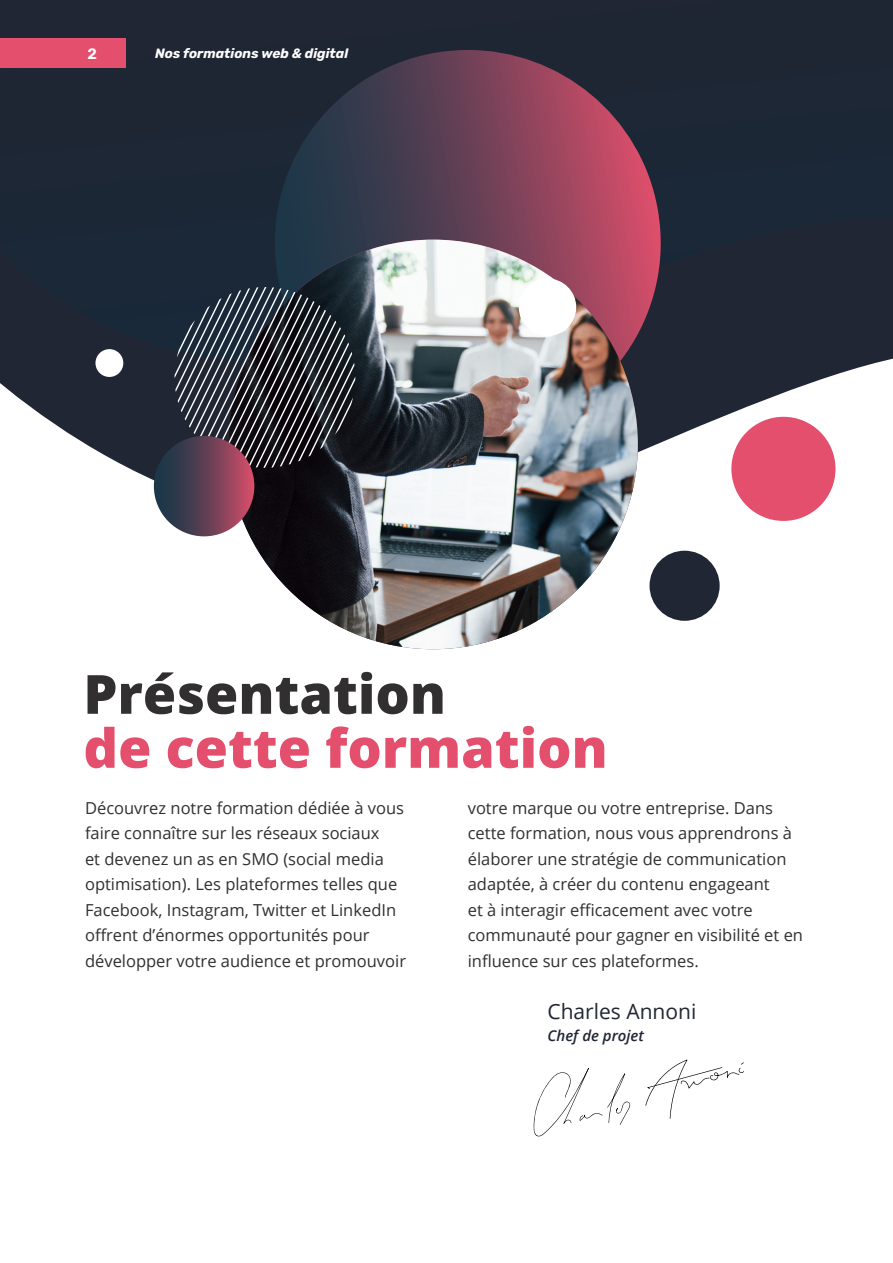
<style>
.page{position:relative;width:893px;height:1263px;background:#fff}
.page>*{position:absolute;margin:0;border:0;box-sizing:border-box;transform-origin:0 0}
.Sub_Headline{font:800 54px "Open Sans";color:#e34f6c}
.Sub_Headline-2{font:800 54px "Open Sans";color:#312f30}
.Headliners{font:21px "Open Sans";color:#202633}
.Body_Text{font:16.5px/25.5px "Open Sans";color:#312f30}
.Headliners-2{font:italic 600 15px "Open Sans";color:#202633}
.t1{font:600 15px "Rubik";color:#fff}
.t2{font:italic 700 13.5px "Rubik";color:#fffeff}
</style>
<div class="page">
<svg style="left:0;top:364px;width:871px;height:235px"></svg>
<div style="left:0;top:0;width:892px;height:364px;background:#1e2634"></div>
<svg style="left:259px;top:50px;width:417px;height:401px"></svg>
<img style="left:228px;top:240px;width:410px;height:409px;border-radius:205px">
<div style="left:519px;top:279px;width:57px;height:57px;background:#fff;border-radius:50%"></div>
<svg style="left:175px;top:287px;width:180px;height:181px"></svg>
<div style="left:731px;top:417px;width:104px;height:104px;background:#e34f6c;border-radius:50%"></div>
<div style="left:649px;top:551px;width:71px;height:70px;background:#202633;border-radius:50%"></div>
<div style="left:95px;top:349px;width:28px;height:28px;background:#fff;border-radius:50%"></div>
<svg style="left:154px;top:436px;width:100px;height:100px"></svg>
<svg style="left:533px;top:1068px;width:97px;height:69px"></svg>
<svg style="left:645px;top:1059px;width:99px;height:60px"></svg>
<svg style="left:892px;top:0;width:1px;height:359px"></svg>
<div style="left:0;top:38px;width:125px;height:30px;background:#e34f6c"></div>
<p class="t1" style="left:88px;top:45px;width:11px">2</p>
<p class="t2" style="left:155px;top:45px;width:195px">Nos formations web &amp; digital</p>
<p class="Sub_Headline-2" style="left:83px;top:653px;width:364px">Présentation</p>
<p class="Sub_Headline" style="left:83px;top:707px;width:526px">de cette formation</p>
<p class="Body_Text" style="left:85px;top:794px;width:323px">Découvrez notre formation dédiée à vous faire connaître sur les réseaux sociaux<br>et devenez un as en SMO (social media optimisation). Les plateformes telles que Facebook, Instagram, Twitter et LinkedIn offrent d’énormes opportunités pour développer votre audience et promouvoir</p>
<p class="Body_Text" style="left:468px;top:794px;width:337px">votre marque ou votre entreprise. Dans cette formation, nous vous apprendrons à élaborer une stratégie de communication adaptée, à créer du contenu engageant<br>et à interagir efficacement avec votre communauté pour gagner en visibilité et en influence sur ces plateformes.</p>
<p class="Headliners" style="left:547px;top:997px;width:150px">Charles Annoni</p>
<p class="Headliners-2" style="left:548px;top:1025px;width:98px">Chef de projet</p>
</div>
